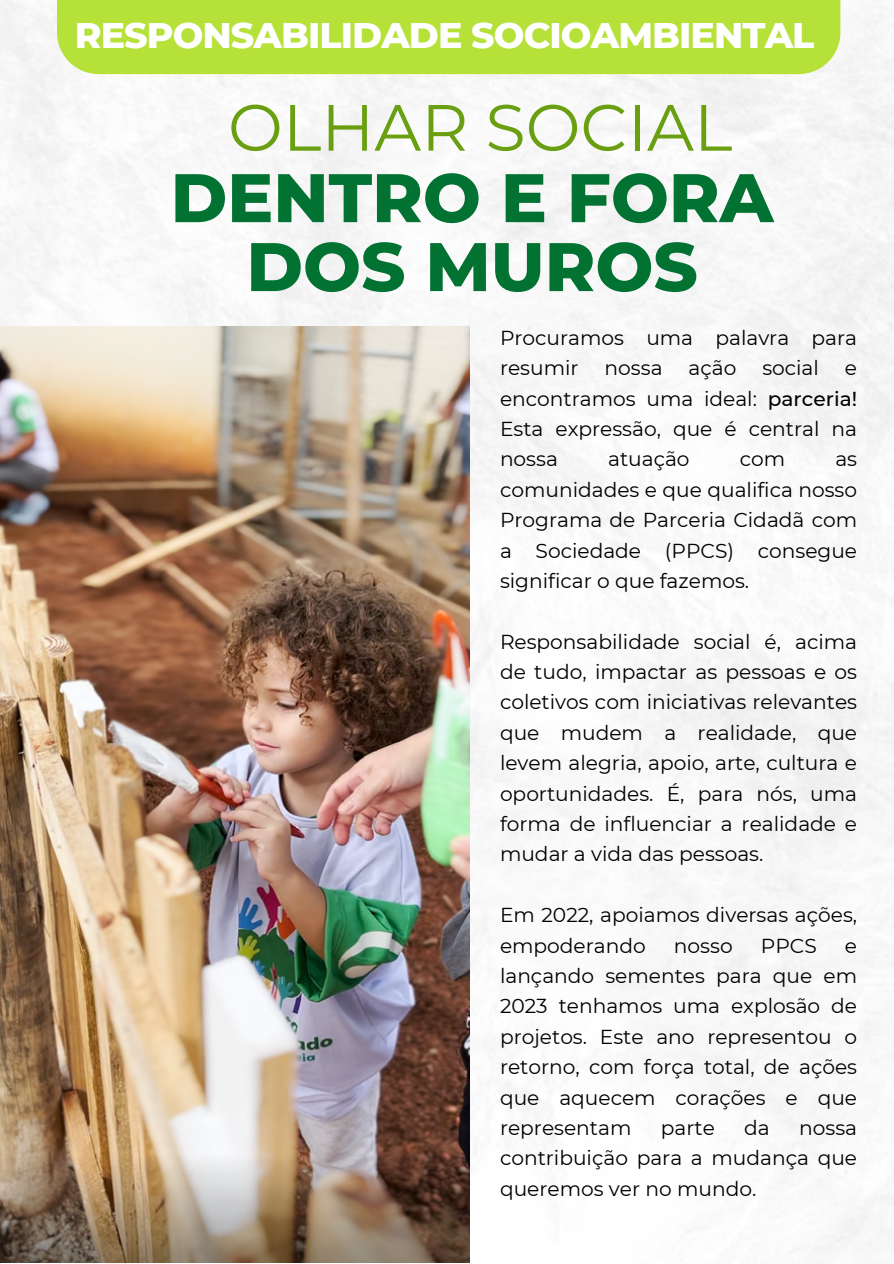
<style>
.page{position:relative;width:894px;height:1264px;background:#fff}
.page>*{position:absolute;margin:0;border:0;box-sizing:border-box;transform-origin:0 0}
.t1{font:800 68.55px/68.8px "Montserrat";color:#027232;text-align:center}
.t2{font:65.25px "Montserrat";color:#699f10}
.t3{font:800 36.3px "Montserrat";letter-spacing:-.025em;color:#fff}
.t4{font:20.1px/30.3px "Montserrat";color:#000;text-align:justify}
.s1{font-weight:500}
</style>
<div class="page">
<img style="left:0;top:0;width:893px;height:1263px">
<img style="left:0;top:326px;width:469px;height:936px">
<div style="left:57px;top:0;width:783px;height:74px;background:#b6e139"></div>
<p class="t3" style="left:75px;top:13px;width:741px">RESPONSABILIDADE SOCIOAMBIENTAL</p>
<h3 class="t2" style="left:228px;top:87px;width:505px">OLHAR SOCIAL</h3>
<p class="t1" style="left:171px;top:163px;width:604px">DENTRO E FORA<br>DOS MUROS</p>
<h2 class="t4" style="left:500px;top:322px;width:358px">Procuramos uma palavra para resumir</h2>
<h2 class="t4" style="left:604px;top:353px;width:59px">nossa</h2>
<h2 class="t4" style="left:688px;top:353px;width:49px">ação</h2>
<h2 class="t4" style="left:762px;top:353px;width:58px">social</h2>
<h2 class="t4" style="left:500px;top:353px;width:358px;text-indent:345px">e encontramos uma ideal: <span class="s1">parceria!<br></span>Esta expressão, que é central na nossa</h2>
<h2 class="t4" style="left:608px;top:444px;width:83px">atuação</h2>
<h2 class="t4" style="left:739px;top:444px;width:47px">com</h2>
<h2 class="t4" style="left:500px;top:444px;width:358px;text-indent:335px">as comunidades e que qualifica nosso Programa de Parceria Cidadã com a Sociedade (PPCS) consegue significar o que fazemos.</h2>
<p class="t4" style="left:500px;top:626px;width:358px">Responsabilidade social é, acima de tudo, impactar as pessoas e os coletivos com iniciativas relevantes que mudem a realidade, que levem alegria, apoio, arte, cultura e oportunidades. É, para nós, uma forma de influenciar a realidade e mudar a vida das pessoas.</p>
<p class="t4" style="left:500px;top:899px;width:358px">Em 2022, apoiamos diversas ações, empoderando</p>
<p class="t4" style="left:673px;top:930px;width:60px">nosso</p>
<p class="t4" style="left:760px;top:930px;width:57px">PPCS</p>
<p class="t4" style="left:500px;top:930px;width:358px;text-indent:345px">e lançando sementes para que em 2023 tenhamos uma explosão de projetos. Este ano representou o retorno, com força total, de ações que aquecem corações e que representam</p>
<p class="t4" style="left:660px;top:1112px;width:56px">parte</p>
<p class="t4" style="left:744px;top:1112px;width:27px">da</p>
<p class="t4" style="left:500px;top:1112px;width:358px;text-indent:299px">nossa contribuição para a mudança que queremos ver no mundo.</p>
</div>
